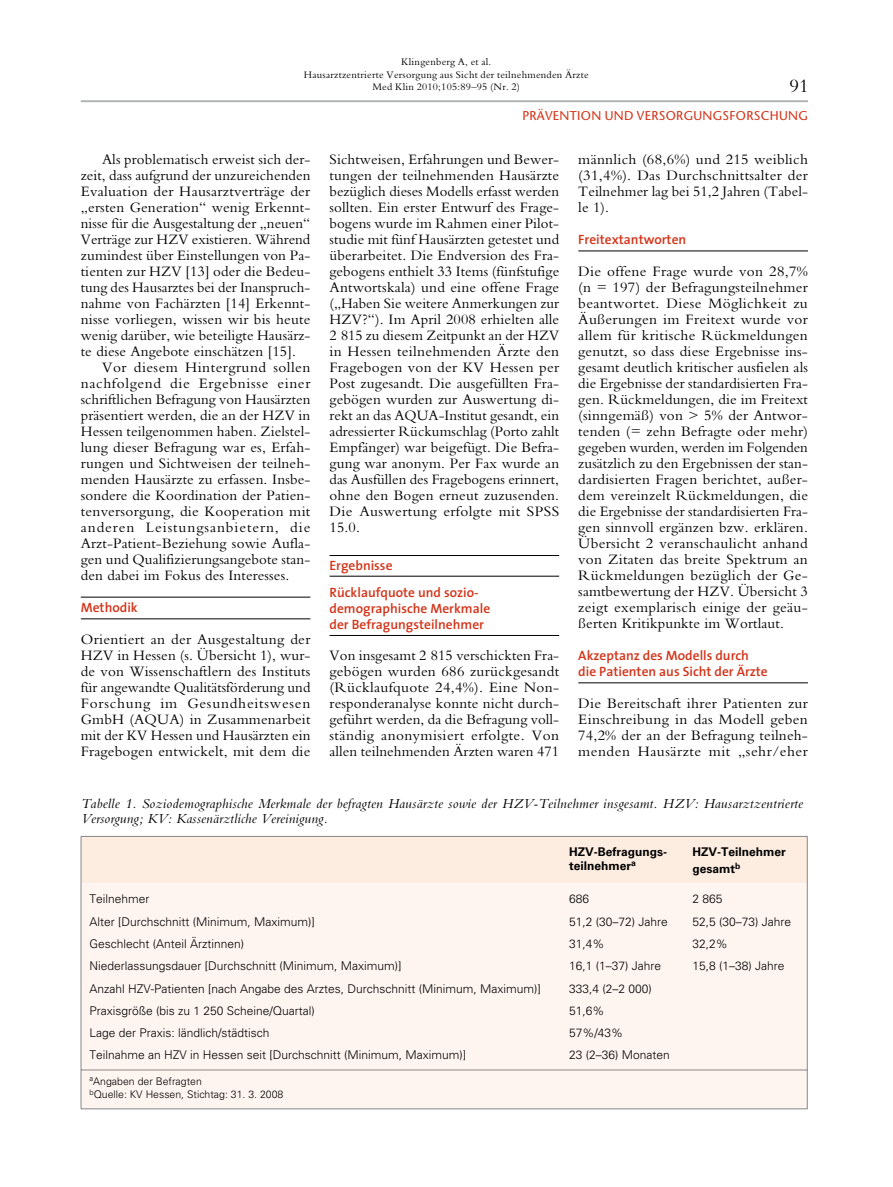
<style>
.page{position:relative;width:893px;height:1187px;background:#fff}
.page>*{position:absolute;margin:0;border:0;box-sizing:border-box;transform-origin:0 0}
.t1{font:19.5px "Bembo";color:#000}
.t2{font:15px/16px "Bembo";letter-spacing:.01em;color:#000;text-align:justify}
.t3{font:15px "Bembo";letter-spacing:.045em;color:#000}
.t4{font:15px "Bembo";letter-spacing:.06em;color:#000}
.t5{font:15px "Bembo";letter-spacing:.03em;color:#000}
.t6{font:italic 14.25px/15px "Bembo";letter-spacing:.015em;color:#000}
.t7{font:600 13.5px/26.8px "The Sans";color:#d33217}
.t8{font:12.75px "Stone Sans LT";letter-spacing:.025em;color:#d33217}
.t9{font:300 12px "Univers LT";color:#000}
.t10{font:700 12px/14.2px "Univers LT";color:#000}
.t11{font:10.5px/12px "Bembo";letter-spacing:.025em;color:#000;text-align:center}
.t12{font:300 10.5px/13.5px "Univers LT";color:#000}
</style>
<div class="page">
<hr style="left:81px;top:100px;width:727px;height:2px;background:#b1b2b4">
<hr style="left:81px;top:597px;width:229px;height:1px;background:#000">
<hr style="left:81px;top:618px;width:229px;height:1px;background:#000">
<hr style="left:330px;top:555px;width:229px;height:1px;background:#000">
<hr style="left:330px;top:576px;width:229px;height:1px;background:#000">
<hr style="left:330px;top:635px;width:229px;height:1px;background:#000">
<hr style="left:578px;top:251px;width:230px;height:1px;background:#000">
<hr style="left:578px;top:682px;width:230px;height:1px;background:#000">
<div style="left:82px;top:1070px;width:725px;height:38px;background:#fef5f1"></div>
<hr style="left:81px;top:1070px;width:1px;height:38px;background:#878889">
<svg style="left:81px;top:836px;width:727px;height:233px"></svg>
<hr style="left:81px;top:836px;width:726px;height:1px;background:#878889">
<hr style="left:81px;top:1069px;width:726px;height:1px;background:#878889">
<hr style="left:807px;top:1070px;width:1px;height:38px;background:#878889">
<hr style="left:81px;top:1108px;width:603px;height:1px;background:#878889">
<hr style="left:684px;top:1108px;width:123px;height:1px;background:#878889">
<p class="t11" style="left:304px;top:57px;width:286px">Klingenberg A, et al.<br>Hausarztzentrierte Versorgung aus Sicht der teilnehmenden Ärzte<br>Med Klin 2010;105:89–95 (Nr. 2)</p>
<h1 class="t1" style="left:789px;top:79px;width:21px">91</h1>
<p class="t8" style="left:522px;top:110px;width:287px">PRÄVENTION UND VERSORGUNGSFORSCHUNG</p>
<p class="t2" style="left:102px;top:153px;width:210px">Als problematisch erweist sich der-</p>
<p class="t2" style="left:81px;top:169px;width:231px">zeit, dass aufgrund der unzureichenden</p>
<p class="t2" style="left:81px;top:185px;width:231px">Evaluation der Hausarztverträge der</p>
<p class="t2" style="left:81px;top:201px;width:231px">„ersten Generation“ wenig Erkennt-</p>
<p class="t2" style="left:81px;top:217px;width:231px">nisse für die Ausgestaltung der „neuen“</p>
<p class="t2" style="left:81px;top:233px;width:231px">Verträge zur HZV existieren. Während</p>
<p class="t2" style="left:81px;top:249px;width:231px">zumindest über Einstellungen von Pa-</p>
<p class="t2" style="left:81px;top:265px;width:231px">tienten zur HZV [13] oder die Bedeu-</p>
<p class="t2" style="left:81px;top:281px;width:231px">tung des Hausarztes bei der Inanspruch-</p>
<p class="t2" style="left:81px;top:297px;width:231px">nahme von Fachärzten [14] Erkennt-</p>
<p class="t2" style="left:81px;top:313px;width:231px">nisse vorliegen, wissen wir bis heute</p>
<p class="t2" style="left:81px;top:329px;width:231px">wenig darüber, wie beteiligte Hausärz-</p>
<p class="t2" style="left:81px;top:345px;width:217px">te diese Angebote einschätzen [15].</p>
<p class="t5" style="left:102px;top:362px;width:210px">Vor diesem Hintergrund sollen</p>
<p class="t3" style="left:81px;top:378px;width:231px">nachfolgend die Ergebnisse einer</p>
<p class="t2" style="left:81px;top:393px;width:231px">schriftlichen Befragung von Hausärzten</p>
<p class="t2" style="left:81px;top:409px;width:231px">präsentiert werden, die an der HZV in</p>
<p class="t2" style="left:81px;top:425px;width:231px">Hessen teilgenommen haben. Zielstel-</p>
<p class="t2" style="left:81px;top:441px;width:231px">lung dieser Befragung war es, Erfah-</p>
<p class="t2" style="left:81px;top:457px;width:231px">rungen und Sichtweisen der teilneh-</p>
<p class="t2" style="left:81px;top:473px;width:231px">menden Hausärzte zu erfassen. Insbe-</p>
<p class="t2" style="left:81px;top:489px;width:231px">sondere die Koordination der Patien-</p>
<p class="t2" style="left:81px;top:505px;width:231px">tenversorgung, die Kooperation mit</p>
<p class="t4" style="left:81px;top:522px;width:231px">anderen Leistungsanbietern, die</p>
<p class="t2" style="left:81px;top:537px;width:231px">Arzt-Patient-Beziehung sowie Aufla-</p>
<p class="t2" style="left:81px;top:553px;width:231px">gen und Qualifizierungsangebote stan-</p>
<p class="t2" style="left:81px;top:569px;width:210px">den dabei im Fokus des Interesses.</p>
<p class="t7" style="left:81px;top:595px;width:58px">Methodik</p>
<p class="t2" style="left:81px;top:633px;width:231px">Orientiert an der Ausgestaltung der HZV in Hessen (s. Übersicht 1), wur&shy;de von Wissenschaftlern des Instituts für angewandte Qualitätsförderung und Forschung im Gesundheitswesen GmbH (AQUA) in Zusammenarbeit mit der KV Hessen und Hausärzten ein Fragebogen entwickelt, mit dem die</p>
<p class="t2" style="left:578px;top:153px;width:231px">männlich (68,6%) und 215 weiblich (31,4%). Das Durchschnittsalter der Teilnehmer lag bei 51,2 Jahren (Tabel&shy;le 1).</p>
<p class="t7" style="left:578px;top:227px;width:110px">Freitextantworten</p>
<p class="t2" style="left:578px;top:265px;width:231px">Die offene Frage wurde von 28,7% (n = 197) der Befragungsteilnehmer beantwortet. Diese Möglichkeit zu Äußerungen im Freitext wurde vor allem für kritische Rückmeldungen genutzt, so dass diese Ergebnisse ins&shy;gesamt deutlich kritischer ausfielen als die Ergebnisse der standardisierten Fra&shy;gen. Rückmeldungen, die im Freitext (sinngemäß) von &gt; 5% der Antwor&shy;tenden (= zehn Befragte oder mehr) gegeben wurden, werden im Folgenden zusätzlich zu den Ergebnissen der stan&shy;dardisierten Fragen berichtet, außer&shy;dem vereinzelt Rückmeldungen, die die Ergebnisse der standardisierten Fra&shy;gen sinnvoll ergänzen bzw. erklären.<br>Übersicht 2 veranschaulicht anhand von Zitaten das breite Spektrum an Rückmeldungen bezüglich der Ge&shy;samtbewertung der HZV. Übersicht 3 zeigt exemplarisch einige der geäu&shy;ßerten Kritikpunkte im Wortlaut.</p>
<p class="t7" style="left:578px;top:648px;width:191px;line-height:16px">Akzeptanz des Modells durch die Patienten aus Sicht der Ärzte</p>
<p class="t2" style="left:578px;top:696px;width:231px">Die Bereitschaft ihrer Patienten zur Einschreibung in das Modell geben 74,2% der an der Befragung teilneh&shy;menden Hausärzte mit „sehr/eher</p>
<p class="t6" style="left:81px;top:796px;width:723px">Tabelle 1. Soziodemographische Merkmale der befragten Hausärzte sowie der HZV-Teilnehmer insgesamt. HZV: Hausarztzentrierte<br>Versorgung; KV: Kassenärztliche Vereinigung.</p>
<p class="t10" style="left:569px;top:845px;width:99px">HZV-Befragungs&shy;teilnehmer<sup>a</sup></p>
<p class="t10" style="left:692px;top:844px;width:95px;line-height:16.5px">HZV-Teilnehmer gesamt<sup>b</sup></p>
<p class="t9" style="left:90px;top:894px;width:62px">Teilnehmer</p>
<p class="t9" style="left:569px;top:894px;width:22px">686</p>
<p class="t9" style="left:692px;top:894px;width:32px">2 865</p>
<p class="t9" style="left:90px;top:916px;width:227px">Alter [Durchschnitt (Minimum, Maximum)]</p>
<p class="t9" style="left:569px;top:916px;width:100px">51,2 (30–72) Jahre</p>
<p class="t9" style="left:692px;top:916px;width:100px">52,5 (30–73) Jahre</p>
<p class="t9" style="left:90px;top:938px;width:156px">Geschlecht (Anteil Ärztinnen)</p>
<p class="t9" style="left:569px;top:938px;width:37px">31,4%</p>
<p class="t9" style="left:692px;top:938px;width:37px">32,2%</p>
<p class="t9" style="left:90px;top:961px;width:314px">Niederlassungsdauer [Durchschnitt (Minimum, Maximum)]</p>
<p class="t9" style="left:569px;top:961px;width:94px">16,1 (1–37) Jahre</p>
<p class="t9" style="left:692px;top:961px;width:94px">15,8 (1–38) Jahre</p>
<p class="t9" style="left:90px;top:983px;width:453px">Anzahl HZV-Patienten [nach Angabe des Arztes, Durchschnitt (Minimum, Maximum)]</p>
<p class="t9" style="left:569px;top:983px;width:84px">333,4 (2–2 000)</p>
<p class="t9" style="left:90px;top:1005px;width:227px">Praxisgröße (bis zu 1 250 Scheine/Quartal)</p>
<p class="t9" style="left:569px;top:1005px;width:37px">51,6%</p>
<p class="t9" style="left:90px;top:1027px;width:182px">Lage der Praxis: ländlich/städtisch</p>
<p class="t9" style="left:569px;top:1027px;width:56px">57%/43%</p>
<p class="t9" style="left:90px;top:1050px;width:378px">Teilnahme an HZV in Hessen seit [Durchschnitt (Minimum, Maximum)]</p>
<p class="t9" style="left:569px;top:1050px;width:102px">23 (2–36) Monaten</p>
<p class="t12" style="left:90px;top:1074px;width:195px"><sup>a</sup>Angaben der Befragten<br><sup>b</sup>Quelle: KV Hessen, Stichtag: 31. 3. 2008</p>
<p class="t2" style="left:330px;top:153px;width:231px">Sichtweisen, Erfahrungen und Bewer&shy;tungen der teilnehmenden Hausärzte bezüglich dieses Modells erfasst werden sollten. Ein erster Entwurf des Frage&shy;bogens wurde im Rahmen einer Pilot&shy;studie mit fünf Hausärzten getestet und überarbeitet. Die Endversion des Fra&shy;gebogens enthielt 33 Items (fünfstufige Antwortskala) und eine offene Frage („Haben Sie weitere Anmerkungen zur HZV?“). Im April 2008 erhielten alle 2 815 zu diesem Zeitpunkt an der HZV in Hessen teilnehmenden Ärzte den Fragebogen von der KV Hessen per Post zugesandt. Die ausgefüllten Fra&shy;gebögen wurden zur Auswertung di&shy;rekt an das AQUA-Institut gesandt, ein adressierter Rückumschlag (Porto zahlt Empfänger) war beigefügt. Die Befra&shy;gung war anonym. Per Fax wurde an das Ausfüllen des Fragebogens erinnert, ohne den Bogen erneut zuzusenden.<br>Die Auswertung erfolgte mit SPSS 15.0.</p>
<p class="t7" style="left:330px;top:553px;width:151px">Ergebnisse<br>Rücklaufquote und sozio-</p>
<p class="t7" style="left:330px;top:601px;width:162px;line-height:15.9px">demographische Merkmale der Befragungs teilnehmer</p>
<p class="t2" style="left:330px;top:649px;width:231px">Von insgesamt 2 815 verschickten Fra&shy;gebögen wurden 686 zurückgesandt (Rücklaufquote 24,4%). Eine Non&shy;responderanalyse konnte nicht durch&shy;geführt werden, da die Befragung voll&shy;ständig anonymisiert erfolgte. Von allen teilnehmenden Ärzten waren 471</p>
</div>
